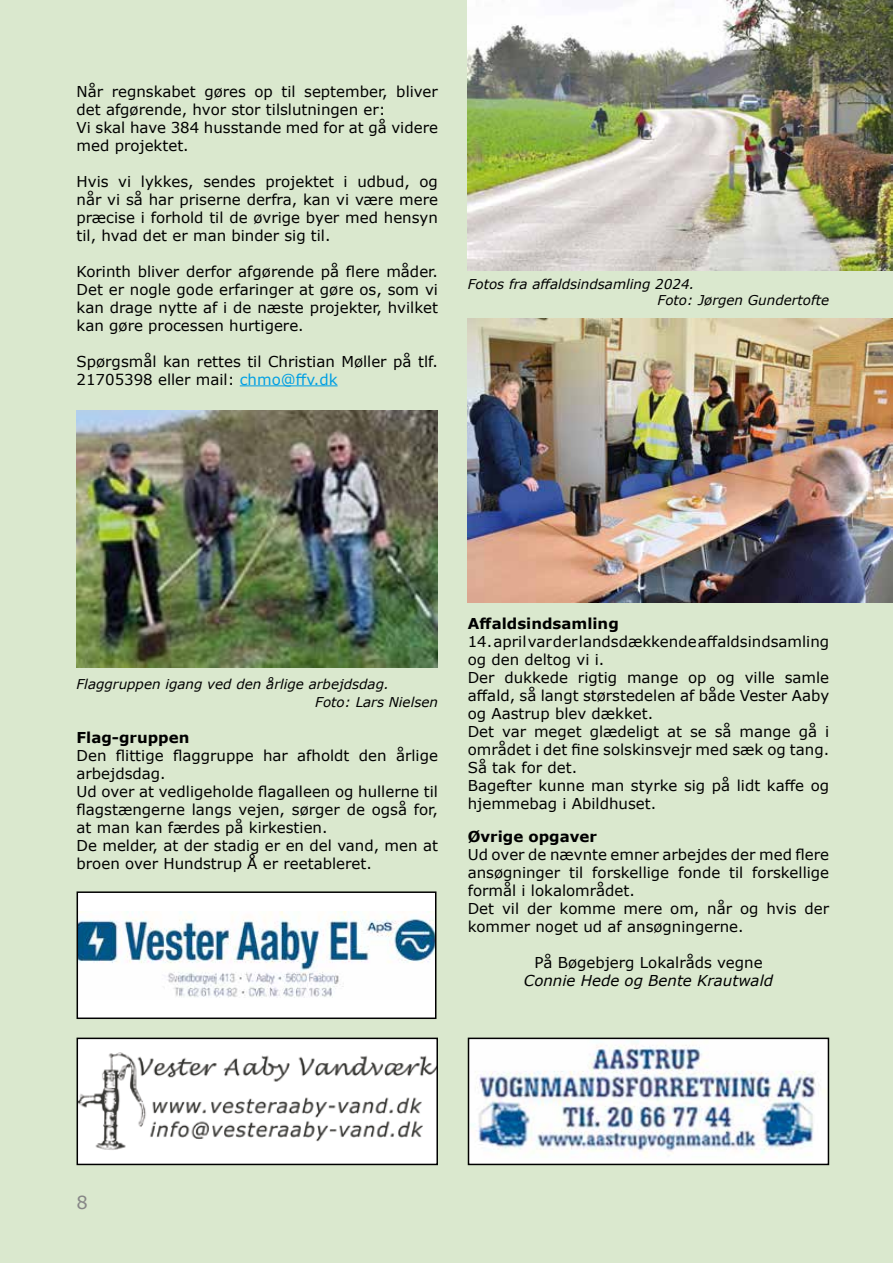
<style>
.page{position:relative;width:893px;height:1263px;background:#dae8ce}
.page>*{position:absolute;margin:0;border:0;box-sizing:border-box;transform-origin:0 0}
.t1{font:18px "Verdana";color:#878787}
.t2{font:15px/18px "Verdana";color:#000}
.t3{font:700 15px "Verdana";color:#000}
.t4{font:italic 15px "Verdana";color:#000}
.t5{font:italic 13.5px/18px "Verdana";color:#000}
.s1{color:#009fe3}
</style>
<div class="page">
<hr style="left:240px;top:385px;width:98px;height:1px;background:#009fe3">
<img style="left:468px;top:319px;width:425px;height:283px">
<img style="left:468px;top:0;width:425px;height:271px">
<img style="left:77px;top:410px;width:361px;height:257px">
<div style="left:77px;top:1038px;width:360px;height:126px;background:#fff"></div>
<img style="left:80px;top:1052px;width:355px;height:98px">
<div style="left:77px;top:1037px;width:361px;height:128px;border:2px solid #000"></div>
<div style="left:77px;top:892px;width:359px;height:126px;background:#fff"></div>
<img style="left:80px;top:911px;width:353px;height:87px">
<div style="left:77px;top:891px;width:359px;height:128px;border:2px solid #000"></div>
<img style="left:471px;top:1040px;width:355px;height:122px">
<div style="left:468px;top:1037px;width:361px;height:128px;border:2px solid #000"></div>
<p class="t2" style="left:77px;top:82px;width:363px">Når regnskabet gøres op til september, bliver det afgørende, hvor stor tilslutningen er:<br>Vi skal have 384 husstande med for at gå videre med projektet.</p>
<p class="t2" style="left:77px;top:172px;width:363px;text-align:justify">Hvis vi lykkes, sendes projektet i udbud, og når vi så har priserne derfra, kan vi være mere præcise i forhold til de øvrige byer med hensyn til, hvad det er man binder sig til.</p>
<p class="t2" style="left:77px;top:262px;width:363px;text-align:justify">Korinth bliver derfor afgørende på flere måder.<br>Det er nogle gode erfaringer at gøre os, som vi kan drage nytte af i de næste projekter, hvilket kan gøre processen hurtigere.</p>
<p class="t2" style="left:77px;top:352px;width:363px">Spørgsmål kan rettes til Christian Møller på tlf.<br>21705398 eller mail: <span class="s1">chmo@ffv.dk</span></p>
<p class="t5" style="left:658px;top:276px;width:173px;line-height:16.2px;text-indent:-190px">Fotos fra affaldsindsamling 2024.<br>Foto: Jørgen Gundertofte</p>
<p class="t5" style="left:315px;top:675px;width:124px;text-indent:-239px">Flaggruppen igang ved den årlige arbejdsdag.<br>Foto: Lars Nielsen</p>
<p class="t3" style="left:77px;top:727px;width:114px">Flag-gruppen</p>
<p class="t2" style="left:77px;top:746px;width:363px">Den flittige flaggruppe har afholdt den årlige arbejdsdag.<br>Ud over at vedligeholde flagalleen og hullerne til flagstængerne langs vejen, sørger de også for, at man kan færdes på kirkestien.<br>De melder, at der stadig er en del vand, men at broen over Hundstrup Å er reetableret.</p>
<p class="t3" style="left:468px;top:613px;width:153px">Affaldsindsamling</p>
<p class="t2" style="left:468px;top:632px;width:363px">14. april var der landsdækkende affaldsindsamling og den deltog vi i.<br>Der dukkede rigtig mange op og ville samle affald, så langt størstedelen af både Vester Aaby og Aastrup blev dækket.<br>Det var meget glædeligt at se så mange gå i området i det fine solskinsvejr med sæk og tang.<br>Så tak for det.<br>Bagefter kunne man styrke sig på lidt kaffe og hjemmebag i Abildhuset.</p>
<p class="t3" style="left:468px;top:825px;width:131px">Øvrige opgaver</p>
<p class="t2" style="left:468px;top:845px;width:363px">Ud over de nævnte emner arbejdes der med flere ansøgninger til forskellige fonde til forskellige formål i lokalområdet.<br>Det vil der komme mere om, når og hvis der kommer noget ud af ansøgningerne.</p>
<p class="t2" style="left:534px;top:953px;width:230px">På Bøgebjerg Lokalråds vegne</p>
<p class="t4" style="left:524px;top:970px;width:251px">Connie Hede og Bente Krautwald</p>
<p class="t1" style="left:77px;top:1190px;width:13px">8</p>
</div>
